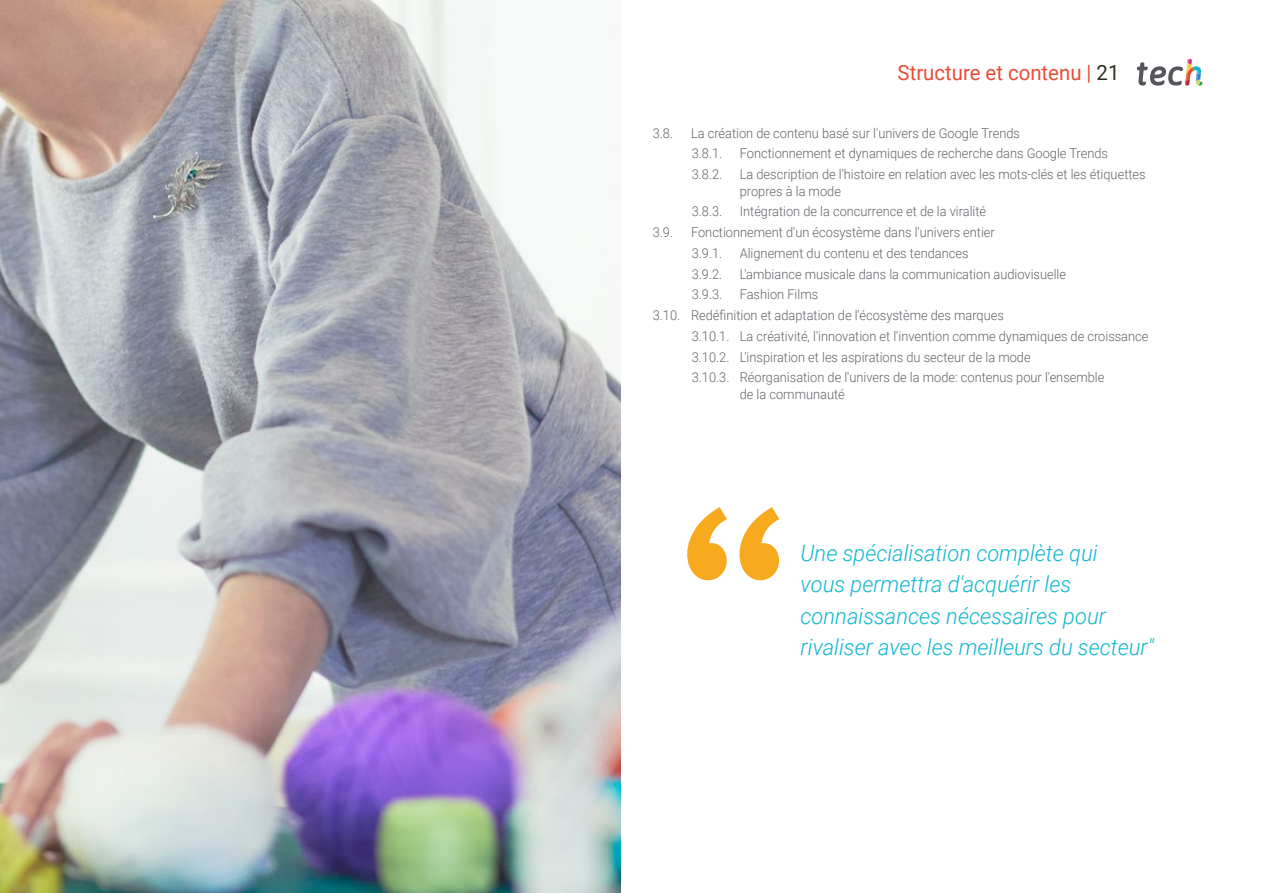
<style>
.page{position:relative;width:1263px;height:893px;background:#fff}
.page>*{position:absolute;margin:0;border:0;box-sizing:border-box;transform-origin:0 0}
.t1{font:italic 300 22.5px/31.5px "Roboto";color:#0fb6cf}
.t2{font:21px "Roboto";color:#e94d35}
.t3{font:300 13.5px/20.7px "Roboto";color:#61646a;scale:.95 1}
.s1{color:#312e20}
</style>
<div class="page">
<img style="left:0;top:0;width:621px;height:893px">
<svg style="left:687px;top:507px;width:92px;height:73px"></svg>
<svg style="left:1137px;top:59px;width:65px;height:27px"></svg>
<h2 class="t2" style="left:898px;top:57px;width:223px">Structure et contenu | <span class="s1">21</span></h2>
<p class="t3" style="left:653px;top:122px;width:23px">3.8.</p>
<p class="t3" style="left:691px;top:122px;width:348px">La création de contenu basé sur l'univers de Google Trends<br>3.8.1.</p>
<p class="t3" style="left:740px;top:143px;width:389px">Fonctionnement et dynamiques de recherche dans Google Trends</p>
<p class="t3" style="left:692px;top:164px;width:34px">3.8.2.</p>
<p class="t3" style="left:740px;top:166px;width:429px;line-height:16.5px">La description de l'histoire en relation avec les mots-clés et les étiquettes propres à la mode</p>
<p class="t3" style="left:692px;top:201px;width:34px">3.8.3.</p>
<p class="t3" style="left:740px;top:201px;width:261px">Intégration de la concurrence et de la viralité</p>
<p class="t3" style="left:653px;top:222px;width:23px">3.9.</p>
<p class="t3" style="left:691px;top:222px;width:321px">Fonctionnement d'un écosystème dans l'univers entier<br>3.9.1.</p>
<p class="t3" style="left:740px;top:242px;width:242px">Alignement du contenu et des tendances</p>
<p class="t3" style="left:692px;top:263px;width:34px">3.9.2.</p>
<p class="t3" style="left:740px;top:263px;width:345px">L'ambiance musicale dans la communication audiovisuelle</p>
<p class="t3" style="left:692px;top:284px;width:34px">3.9.3.</p>
<p class="t3" style="left:740px;top:284px;width:84px">Fashion Films</p>
<p class="t3" style="left:653px;top:305px;width:371px">3.10. Redéfinition et adaptation de l'écosystème des marques</p>
<p class="t3" style="left:692px;top:325px;width:482px">3.10.1. La créativité, l'innovation et l'invention comme dynamiques de croissance</p>
<p class="t3" style="left:692px;top:346px;width:358px">3.10.2. L'inspiration et les aspirations du secteur de la mode</p>
<p class="t3" style="left:692px;top:367px;width:436px">3.10.3. Réorganisation de l'univers de la mode: contenus pour l'ensemble</p>
<p class="t3" style="left:740px;top:383px;width:112px">de la communauté</p>
<h1 class="t1" style="left:800px;top:536px;width:355px">Une spécialisation complète qui<br>vous permettra d'acquérir les connaissances nécessaires pour rivaliser avec les meilleurs du secteur"</h1>
</div>
